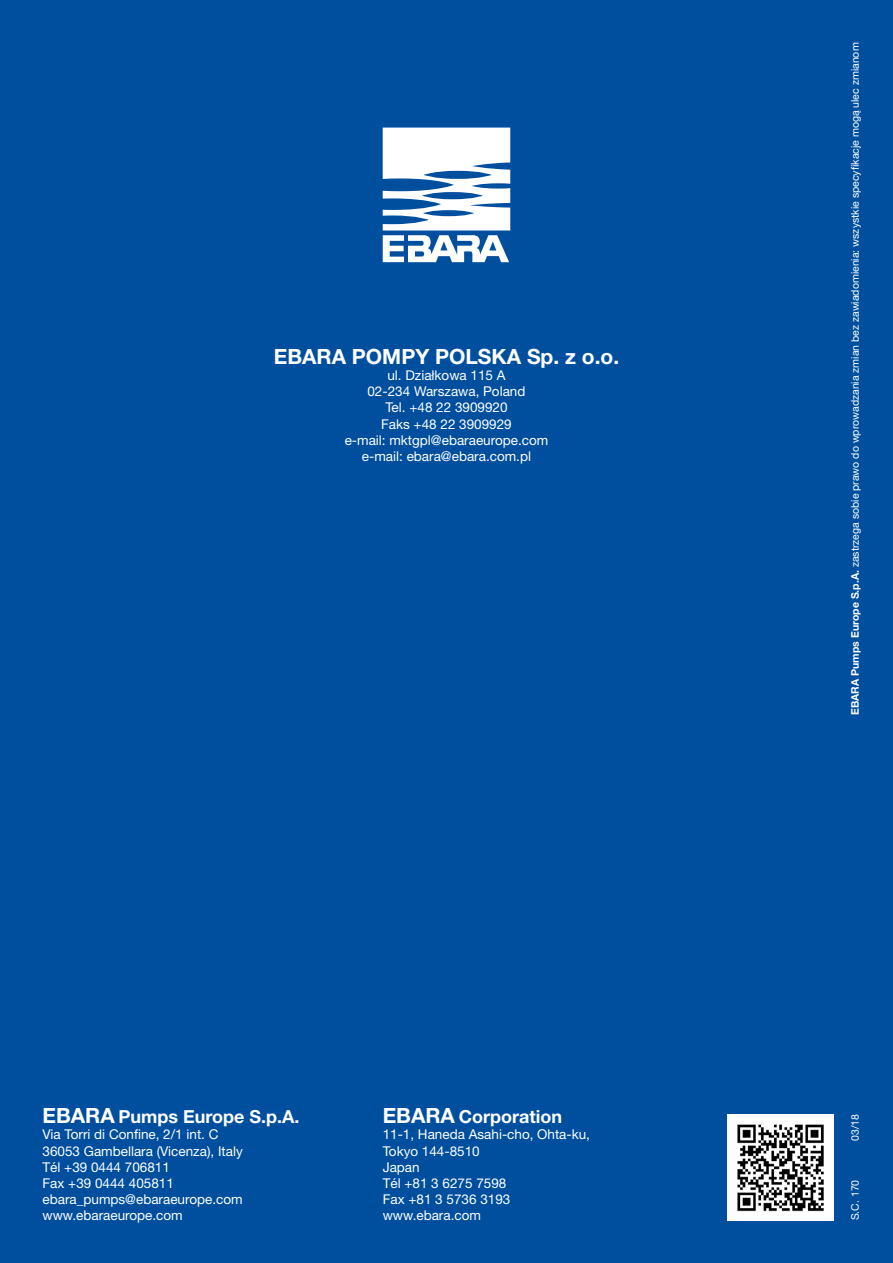
<style>
.page{position:relative;width:893px;height:1263px;background:#004f9f}
.page>*{position:absolute;margin:0;border:0;box-sizing:border-box;transform-origin:0 0}
.t1{font:700 21px "Helvetica Neue";color:#fff}
.t2{font:700 18px "Helvetica Neue";color:#fff}
.t3{font:13.5px/16.2px "Helvetica Neue";color:#fff}
.t4{font:10.5px "Helvetica Neue LT Com";color:#fff}
.t5{font:10.5px "Helvetica Neue";color:#fff}
.s1{font-size:21px}
.s2{font-family:"Helvetica Neue";font-weight:700}
</style>
<div class="page">
<img style="left:727px;top:1114px;width:106px;height:106px">
<svg style="left:383px;top:128px;width:127px;height:134px"></svg>
<h1 class="t1" style="left:274px;top:343px;width:347px">EBARA POMPY POLSKA Sp. z o.o.</h1>
<p class="t3" style="left:345px;top:367px;width:205px;text-align:center">ul. Działkowa 115 A<br>02-234 Warszawa, Poland<br>Tel. +48 22 3909920<br>Faks +48 22 3909929<br>e-mail: mktgpl@ebaraeurope.com e-mail: ebara@ebara.com.pl</p>
<h2 class="t2" style="left:43px;top:1105px;width:259px"><span class="s1">EBARA</span> Pumps Europe S.p.A.</h2>
<p class="t3" style="left:43px;top:1126px;width:202px">Via Torri di Confine, 2/1 int. C<br>36053 Gambellara (Vicenza), Italy<br>Tél +39 0444 706811<br>Fax +39 0444 405811 ebara_pumps@ebaraeurope.com www.ebaraeurope.com</p>
<h2 class="t2" style="left:383px;top:1105px;width:181px"><span class="s1">EBARA</span> Corporation</h2>
<p class="t3" style="left:383px;top:1126px;width:209px">11-1, Haneda Asahi-cho, Ohta-ku,<br>Tokyo 144-8510<br>Japan<br>Tél +81 3 6275 7598<br>Fax +81 3 5736 3193 www.ebara.com</p>
<p class="t4" style="left:848px;top:715px;width:674px;rotate:-90deg"><span class="s2">EBARA Pumps Europe S.p.A.</span> zastrzega sobie prawo do wprowadzania zmian bez zawiadomienia: wszystkie specyfikacje mogą ulec zmianom</p>
<p class="t5" style="left:849px;top:1141px;width:28px;rotate:-90deg">03/18</p>
<p class="t5" style="left:849px;top:1220px;width:42px;rotate:-90deg">S.C. 170</p>
</div>
